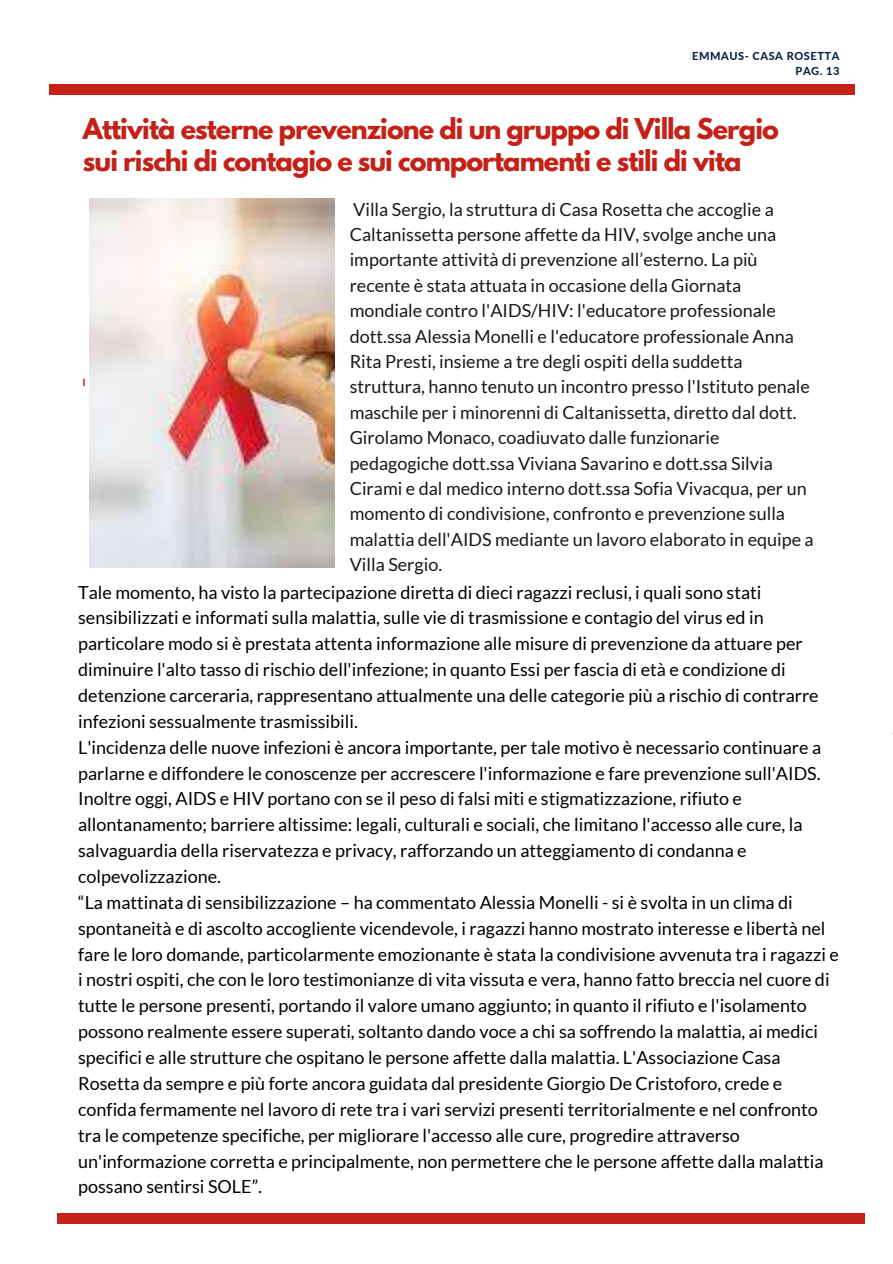
<style>
.page{position:relative;width:893px;height:1264px;background:#fff}
.page>*{position:absolute;margin:0;border:0;box-sizing:border-box;transform-origin:0 0}
.t1{font:700 25.5px/31.8px "League Spartan";letter-spacing:-.035em;color:#c42218}
.t2{font:18px/25.8px "Lato";color:#000}
.t3{font:18px/25.3px "Lato";color:#181818}
.t4{font:800 10.95px/15.3px "Lato";letter-spacing:.05em;color:#092445;text-align:right}
.t5{font:700 8.4px "League Spartan";color:#c42218}
</style>
<div class="page">
<div style="left:57px;top:1213px;width:808px;height:10px;background:#c42218"></div>
<div style="left:50px;top:84px;width:805px;height:11px;background:#c42218"></div>
<img style="left:89px;top:199px;width:245px;height:368px">
<p class="t4" style="left:692px;top:48px;width:149px">EMMAUS- CASA ROSETTA<br>PAG. 13</p>
<h1 class="t1" style="left:83px;top:116px;width:697px">Attività esterne prevenzione di un gruppo di Villa Sergio sui rischi di contagio e sui comportamenti e stili di vita</h1>
<p class="t5" style="left:83px;top:378px;width:4px">l</p>
<p class="t3" style="left:349px;top:196px;width:465px">Villa Sergio, la struttura di Casa Rosetta che accoglie a Caltanissetta persone affette da HIV, svolge anche una importante attività di prevenzione all’esterno. La più recente è stata attuata in occasione della Giornata mondiale contro l'AIDS/HIV: l'educatore professionale dott.ssa Alessia Monelli e l'educatore professionale Anna Rita Presti, insieme a tre degli ospiti della suddetta struttura, hanno tenuto un incontro presso l'Istituto penale maschile per i minorenni di Caltanissetta, diretto dal dott.<br>Girolamo Monaco, coadiuvato dalle funzionarie pedagogiche dott.ssa Viviana Savarino e dott.ssa Silvia Cirami e dal medico interno dott.ssa Sofia Vivacqua, per un momento di condivisione, confronto e prevenzione sulla malattia dell'AIDS mediante un lavoro elaborato in equipe a Villa Sergio.</p>
<p class="t2" style="left:78px;top:578px;width:762px">Tale momento, ha visto la partecipazione diretta di dieci ragazzi reclusi, i quali sono stati sensibilizzati e informati sulla malattia, sulle vie di trasmissione e contagio del virus ed in particolare modo si è prestata attenta informazione alle misure di prevenzione da attuare per diminuire l'alto tasso di rischio dell'infezione; in quanto Essi per fascia di età e condizione di detenzione carceraria, rappresentano attualmente una delle categorie più a rischio di contrarre infezioni sessualmente trasmissibili.<br>L'incidenza delle nuove infezioni è ancora importante, per tale motivo è necessario continuare a parlarne e diffondere le conoscenze per accrescere l'informazione e fare prevenzione sull'AIDS.<br>Inoltre oggi, AIDS e HIV portano con se il peso di falsi miti e stigmatizzazione, rifiuto e allontanamento; barriere altissime: legali, culturali e sociali, che limitano l'accesso alle cure, la salvaguardia della riservatezza e privacy, rafforzando un atteggiamento di condanna e colpevolizzazione.<br>“La mattinata di sensibilizzazione – ha commentato Alessia Monelli - si è svolta in un clima di spontaneità e di ascolto accogliente vicendevole, i ragazzi hanno mostrato interesse e libertà nel fare le loro domande, particolarmente emozionante è stata la condivisione avvenuta tra i ragazzi e i nostri ospiti, che con le loro testimonianze di vita vissuta e vera, hanno fatto breccia nel cuore di tutte le persone presenti, portando il valore umano aggiunto; in quanto il rifiuto e l'isolamento possono realmente essere superati, soltanto dando voce a chi sa soffrendo la malattia, ai medici specifici e alle strutture che ospitano le persone affette dalla malattia. L'Associazione Casa Rosetta da sempre e più forte ancora guidata dal presidente Giorgio De Cristoforo, crede e confida fermamente nel lavoro di rete tra i vari servizi presenti territorialmente e nel confronto tra le competenze specifiche, per migliorare l'accesso alle cure, progredire attraverso un'informazione corretta e principalmente, non permettere che le persone affette dalla malattia possano sentirsi SOLE”.</p>
</div>
